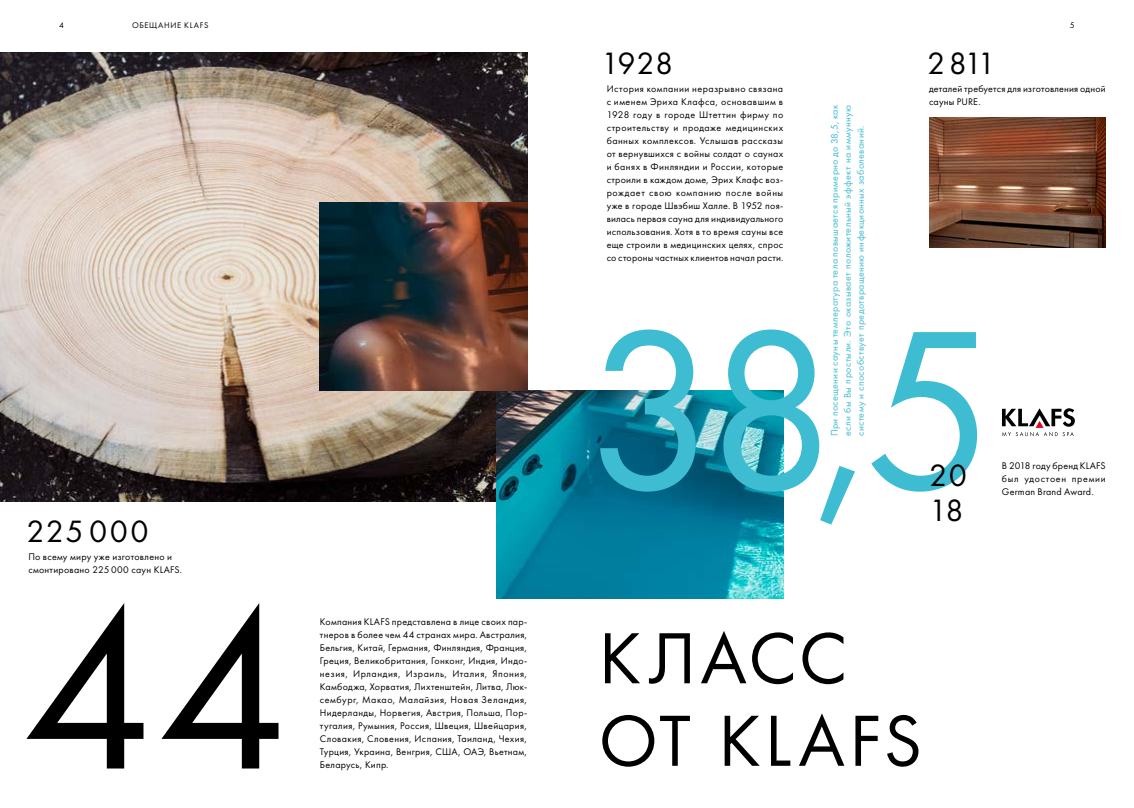
<style>
.page{position:relative;width:1134px;height:808px;background:#fff}
.page>*{position:absolute;margin:0;border:0;box-sizing:border-box;transform-origin:0 0}
.t1{font:235px "Futura PT Book";color:#3ebcd2}
.t2{font:235px "Futura PT Book";color:#000}
.t3{font:75px/82.5px "Futura PT Book";letter-spacing:.05em;color:#000}
.t4{font:32px/35.2px "Futura PT Book";letter-spacing:.035em;color:#000}
.t5{font:10px/13px "Futura PT Book";letter-spacing:.02em;color:#000;text-align:justify}
.t6{font:10px/13px "Futura PT Book";letter-spacing:.035em;color:#3ebcd2;text-align:justify}
.t7{font:8.5px "Futura PT Book";letter-spacing:.075em;color:#000}
</style>
<div class="page">
<svg style="left:1002px;top:408px;width:73px;height:28px"></svg>
<img style="left:0;top:53px;width:527px;height:448px">
<img style="left:496px;top:391px;width:287px;height:208px">
<img style="left:929px;top:118px;width:177px;height:130px">
<img style="left:320px;top:202px;width:207px;height:189px">
<p class="t7" style="left:59px;top:20px;width:6px">4</p>
<p class="t7" style="left:132px;top:20px;width:78px">ОБЕЩАНИЕ KLAFS</p>
<p class="t7" style="left:1070px;top:20px;width:6px">5</p>
<h3 class="t4" style="left:26px;top:513px;width:124px">225000</h3>
<p class="t5" style="left:28px;top:550px;width:155px">По всему миру уже изготовлено и смонтировано 225 000 саун KLAFS.</p>
<h1 class="t2" style="left:22px;top:551px;width:270px">44</h1>
<p class="t5" style="left:320px;top:615px;width:209px">Компания KLAFS представлена в лице своих пар&shy;тнеров в более чем 44 странах мира. Австралия, Бельгия, Китай, Германия, Финляндия, Франция, Греция, Великобритания, Гонконг, Индия, Индо&shy;незия, Ирландия, Израиль, Италия, Япония, Камбоджа, Хорватия, Лихтенштейн, Литва, Люк&shy;сембург, Макао, Малайзия, Новая Зеландия, Нидерланды, Норвегия, Австрия, Польша, Пор&shy;тугалия, Румыния, Россия, Швеция, Швейцария, Словакия, Словения, Испания, Таиланд, Чехия, Турция, Украина, Венгрия, США, ОАЭ, Вьетнам, Беларусь, Кипр.</p>
<h3 class="t4" style="left:601px;top:45px;width:74px">1928</h3>
<h3 class="t4" style="left:927px;top:45px;width:70px">2 811</h3>
<p class="t5" style="left:607px;top:82px;width:178px">История компании неразрывно связана с именем Эриха Клафса, основавшим в 1928 году в городе Штеттин фирму по строительству и продаже медицинских банных комплексов. Услышав рассказы от вернувшихся с войны солдат о саунах и банях в Финляндии и России, которые строили в каждом доме, Эрих Клафс воз&shy;рождает свою компанию после войны уже в городе Швэбиш Халле. В 1952 поя&shy;вилась первая сауна для индивидуального использования. Хотя в то время сауны все еще строили в медицинских целях, спрос со стороны частных клиентов начал расти.</p>
<p class="t5" style="left:929px;top:82px;width:178px">деталей требуется для изготовления одной сауны PURE.</p>
<p class="t6" style="left:828px;top:436px;width:333px;rotate:-90deg">При посещении сауны температура тела повышается примерно до 38,5, как если бы Вы простыли. Это оказывает положительный эффект на иммунную систему и способствует предотвращению инфекционных заболеваний.</p>
<h1 class="t1" style="left:585px;top:271px;width:413px">38,5</h1>
<p class="t5" style="left:1002px;top:459px;width:105px">В 2018 году бренд KLAFS был удостоен премии German Brand Award.</p>
<h3 class="t4" style="left:929px;top:457px;width:39px">20<br>18</h3>
<h2 class="t3" style="left:598px;top:617px;width:325px">КЛАСС<br>ОТ KLAFS</h2>
</div>
